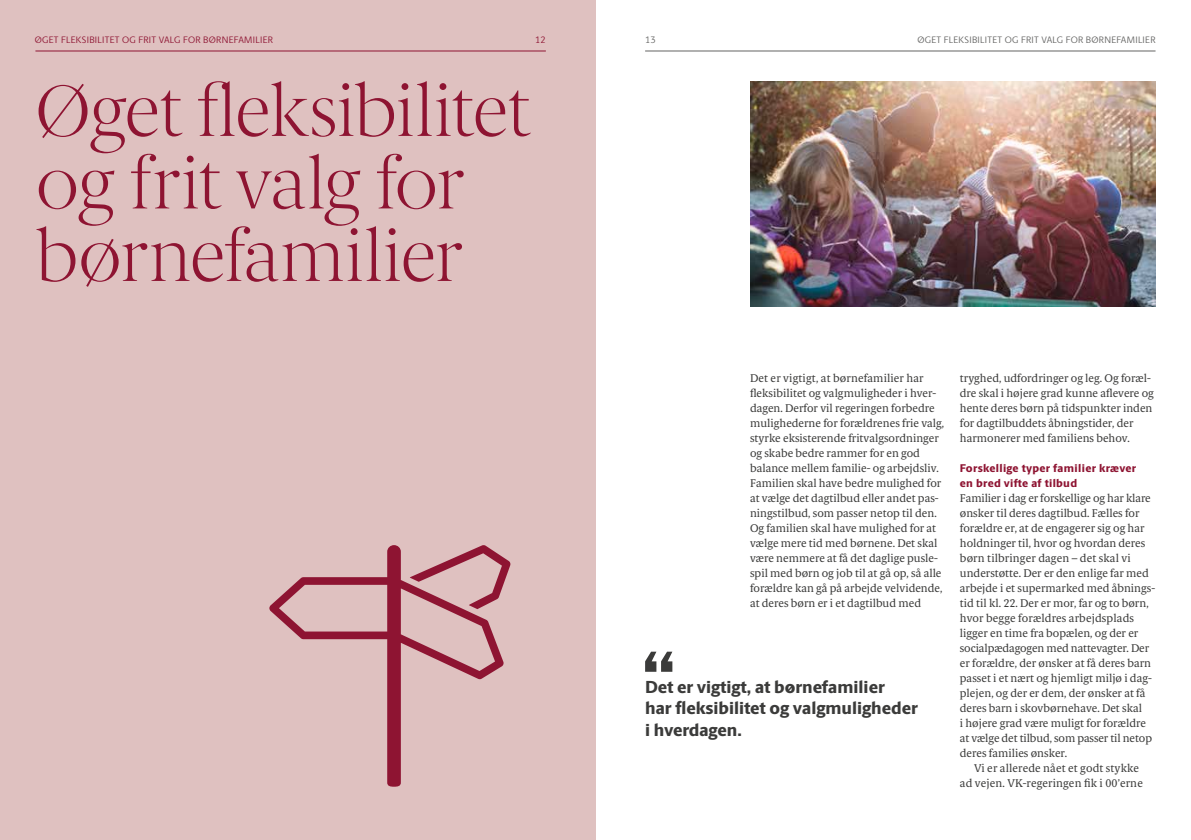
<style>
.page{position:relative;width:1191px;height:840px;background:#fff}
.page>*{position:absolute;margin:0;border:0;box-sizing:border-box;transform-origin:0 0}
.t1{font:200 72.5px/72.5px "Berlingske Serif Text";letter-spacing:-.02em;color:#8e1432}
.t2{font:800 17.5px/21.2px "Berlingske Sans";color:#3b3b3a}
.t3{font:11.25px/15px "Berlingske Serif Text";color:#3b3b3a}
.t4{font:800 11.25px/15px "Berlingske Sans";letter-spacing:.03em;color:#8e1432}
.t5{font:9.38px "Berlingske Sans";letter-spacing:.04em;color:#8e1432}
.t6{font:9.38px "Berlingske Sans";letter-spacing:.04em;color:#636362}
</style>
<div class="page">
<div style="left:0;top:0;width:595px;height:840px;background:#dfc1c0"></div>
<svg style="left:645px;top:651px;width:27px;height:21px"></svg>
<svg style="left:269px;top:545px;width:235px;height:241px"></svg>
<svg style="left:410px;top:545px;width:101px;height:64px"></svg>
<img style="left:750px;top:81px;width:405px;height:225px">
<hr style="left:645px;top:51px;width:510px;height:1px;background:#636362">
<hr style="left:35px;top:51px;width:511px;height:1px;background:#8e1432">
<p class="t5" style="left:35px;top:33px;width:240px">ØGET FLEKSIBILITET OG FRIT VALG FOR BØ RNEFAMILIER</p>
<p class="t5" style="left:535px;top:33px;width:12px">12</p>
<p class="t6" style="left:645px;top:33px;width:12px">13</p>
<p class="t6" style="left:917px;top:33px;width:240px">ØGET FLEKSIBILITET OG FRIT VALG FOR BØ RNEFAMILIER</p>
<h1 class="t1" style="left:35px;top:71px;width:496px">Øget fleksibilitet og frit valg for børnefamilier</h1>
<p class="t3" style="left:750px;top:370px;width:196px">Det er vigtigt, at børnefamilier har fleksibilitet og valgmuligheder i hver&shy;dagen. Derfor vil regeringen forbedre mulighederne for forældrenes frie valg, styrke eksisterende fritvalgsordninger og skabe bedre rammer for en god balance mellem familie- og arbejdsliv.<br>Familien skal have bedre mulighed for at vælge det dagtilbud eller andet pas&shy;ningstilbud, som passer netop til den.<br>Og familien skal have mulighed for at vælge mere tid med børnene. Det skal være nemmere at få det daglige pusle&shy;spil med børn og job til at gå op, så alle forældre kan gå på arbejde velvidende, at deres børn er i et dagtilbud med</p>
<p class="t3" style="left:960px;top:370px;width:195px">tryghed, udfordringer og leg. Og foræl&shy;dre skal i højere grad kunne aflevere og hente deres børn på tidspunkter inden for dagtilbuddets åbningstider, der harmonerer med familiens behov.</p>
<p class="t4" style="left:960px;top:460px;width:178px">Forskellige typer familier kræver en bred vifte af tilbud</p>
<p class="t3" style="left:960px;top:490px;width:197px">Familier i dag er forskellige og har klare ønsker til deres dagtilbud. Fælles for forældre er, at de engagerer sig og har holdninger til, hvor og hvordan deres børn tilbringer dagen – det skal vi understøtte. Der er den enlige far med arbejde i et supermarked med åbnings&shy;tid til kl. 22. Der er mor, far og to børn, hvor begge forældres arbejdsplads ligger en time fra bopælen, og der er socialpædagogen med nattevagter. Der er forældre, der ønsker at få deres barn passet i et nært og hjemligt miljø i dag&shy;plejen, og der er dem, der ønsker at få deres barn i skovbørnehave. Det skal<br>i højere grad være muligt for forældre at vælge det tilbud, som passer til netop deres families ønsker.</p>
<p class="t3" style="left:960px;top:760px;width:184px;text-indent:14px">Vi er allerede nået et godt stykke ad vejen. VK-regeringen fik i 00’erne</p>
<h2 class="t2" style="left:645px;top:676px;width:274px">Det er vigtigt, at børnefamilier<br>har fleksibilitet og valgmuligheder i hverdagen.</h2>
</div>
